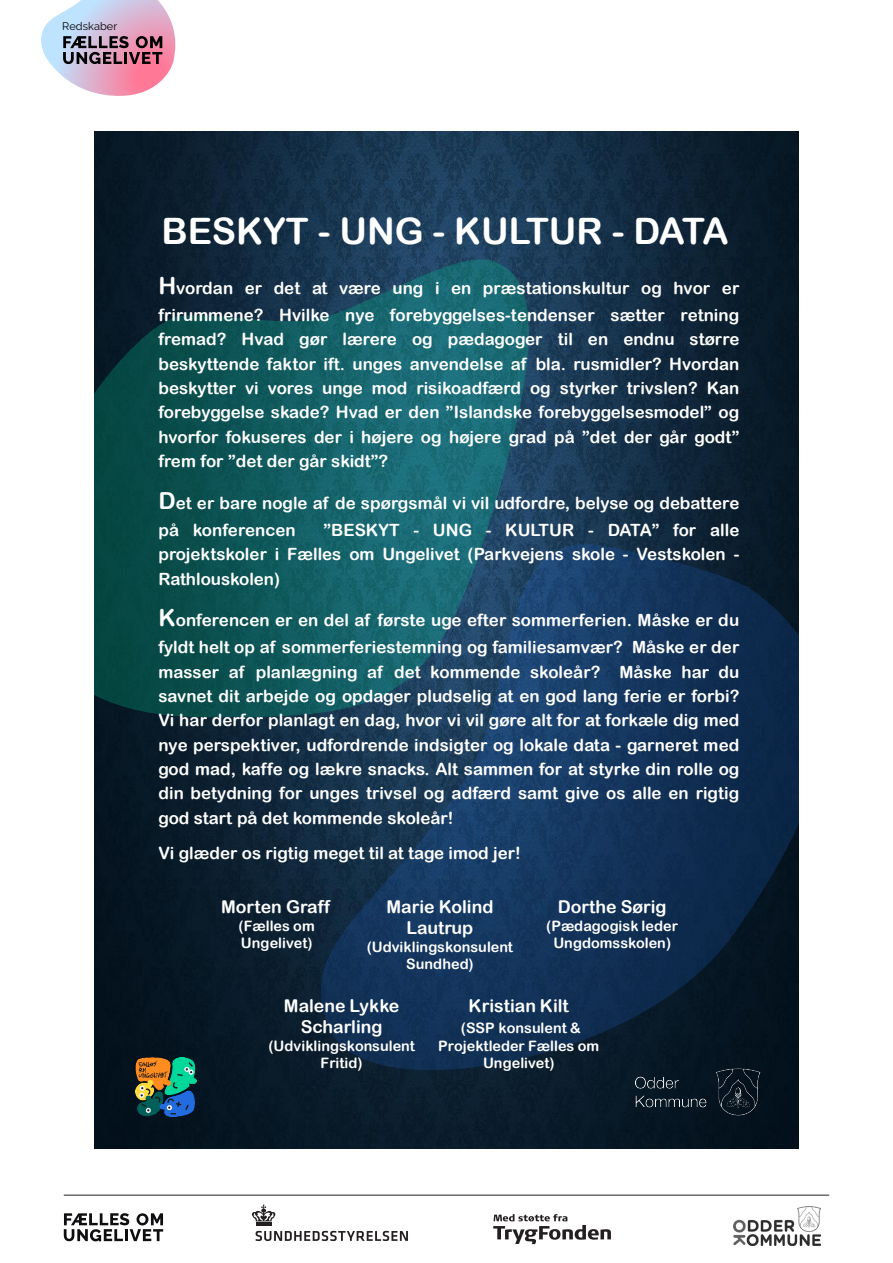
<style>
.page{position:relative;width:893px;height:1263px;background:#fff}
.page>*{position:absolute;margin:0;border:0;box-sizing:border-box;transform-origin:0 0}
.t1{font:36.45px "Arial Rounded MT Bold";color:#fff}
.t2{font:17.7px/21.1px "Arial Rounded MT Bold";color:#fff;text-align:center}
.t3{font:16.95px/24.5px "Arial Rounded MT Bold";color:#fff}
.t4{font:14.4px/17.2px "Arial Rounded MT Bold";color:#fff;text-align:center}
.t5{font:10.95px "Raleway";letter-spacing:.01em;color:#000}
.s1{font-size:23.4px}
</style>
<div class="page">
<img style="left:95px;top:132px;width:703px;height:1016px">
<img style="left:136px;top:1058px;width:60px;height:59px">
<img style="left:635px;top:1108px;width:126px;height:9px">
<svg style="left:95px;top:249px;width:453px;height:469px;background:#115159"></svg>
<svg style="left:286px;top:523px;width:512px;height:585px;background:#123451"></svg>
<hr style="left:64px;top:1195px;width:765px;height:1px;background:#231f20">
<svg style="left:64px;top:1213px;width:99px;height:28px"></svg>
<svg style="left:493px;top:1214px;width:118px;height:30px"></svg>
<img style="left:733px;top:1206px;width:88px;height:39px">
<hr style="left:256px;top:1222px;width:15px;height:3px;background:#231f20">
<svg style="left:252px;top:1204px;width:23px;height:17px"></svg>
<svg style="left:255px;top:1231px;width:153px;height:10px"></svg>
<svg style="left:41px;top:0;width:134px;height:96px"></svg>
<p class="t5" style="left:62px;top:20px;width:57px">Redskaber</p>
<p class="t1" style="left:161px;top:209px;width:569px">BESKYT - UNG - KULTUR - DATA</p>
<p class="t3" style="left:158px;top:274px;width:582px;line-height:26.7px"><span class="s1">H</span>vordan er det at være ung i en præstationskultur og hvor er frirummene? Hvilke nye forebyggelses-tendenser sætter retning</p>
<p class="t3" style="left:158px;top:327px;width:583px;text-align:justify">fremad? Hvad gør lærere og pædagoger til en endnu større beskyttende faktor ift. unges anvendelse af bla. rusmidler? Hvordan beskytter vi vores unge mod risikoadfærd og styrker trivslen? Kan forebyggelse skade? Hvad er den ”Islandske forebyggelsesmodel” og hvorfor fokuseres der i højere og højere grad på ”det der går godt” frem for ”det der går skidt”?</p>
<p class="t3" style="left:158px;top:489px;width:582px;line-height:26.7px"><span class="s1">D</span>et er bare nogle af de spørgsmål vi vil udfordre, belyse og debattere på konferencen</p>
<p class="t3" style="left:158px;top:517px;width:582px;text-align:justify;text-indent:165px">”BESKYT - UNG - KULTUR - DATA” for alle projektskoler i Fælles om Ungelivet (Parkvejens skole - Vestskolen - Rathlouskolen)</p>
<p class="t3" style="left:158px;top:607px;width:582px;line-height:26.7px"><span class="s1">K</span>onferencen er en del af første uge efter sommerferien. Måske er du fyldt helt op af sommerferiestemning og familiesamvær? Måske er der</p>
<p class="t3" style="left:158px;top:659px;width:583px;text-align:justify">masser af planlægning af det kommende skoleår? Måske har du savnet dit arbejde og opdager pludselig at en god lang ferie er forbi?<br>Vi har derfor planlagt en dag, hvor vi vil gøre alt for at forkæle dig med nye perspektiver, udfordrende indsigter og lokale data - garneret med god mad, kaffe og lækre snacks. Alt sammen for at styrke din rolle og din betydning for unges trivsel og adfærd samt give os alle en rigtig god start på det kommende skoleår!</p>
<p class="t3" style="left:158px;top:840px;width:364px">Vi glæder os rigtig meget til at tage imod jer!</p>
<p class="t2" style="left:221px;top:895px;width:110px">Morten Graff</p>
<p class="t4" style="left:239px;top:917px;width:78px;text-align:left">(Fælles om<br>Ungelivet)</p>
<p class="t2" style="left:387px;top:895px;width:108px">Marie Kolind<br>Lautrup</p>
<p class="t4" style="left:367px;top:938px;width:148px">(Udviklingskonsulent<br>Sundhed)</p>
<p class="t2" style="left:558px;top:895px;width:110px">Dorthe Sørig</p>
<p class="t4" style="left:546px;top:917px;width:133px">(Pædagogisk leder<br>Ungdomsskolen)</p>
<p class="t2" style="left:284px;top:994px;width:117px">Malene Lykke<br>Scharling</p>
<p class="t4" style="left:268px;top:1037px;width:148px">(Udviklingskonsulent<br>Fritid)</p>
<p class="t2" style="left:469px;top:994px;width:102px">Kristian Kilt</p>
<p class="t4" style="left:438px;top:1019px;width:163px">(SSP konsulent &amp;<br>Projektleder Fælles om<br>Ungelivet)</p>
</div>
